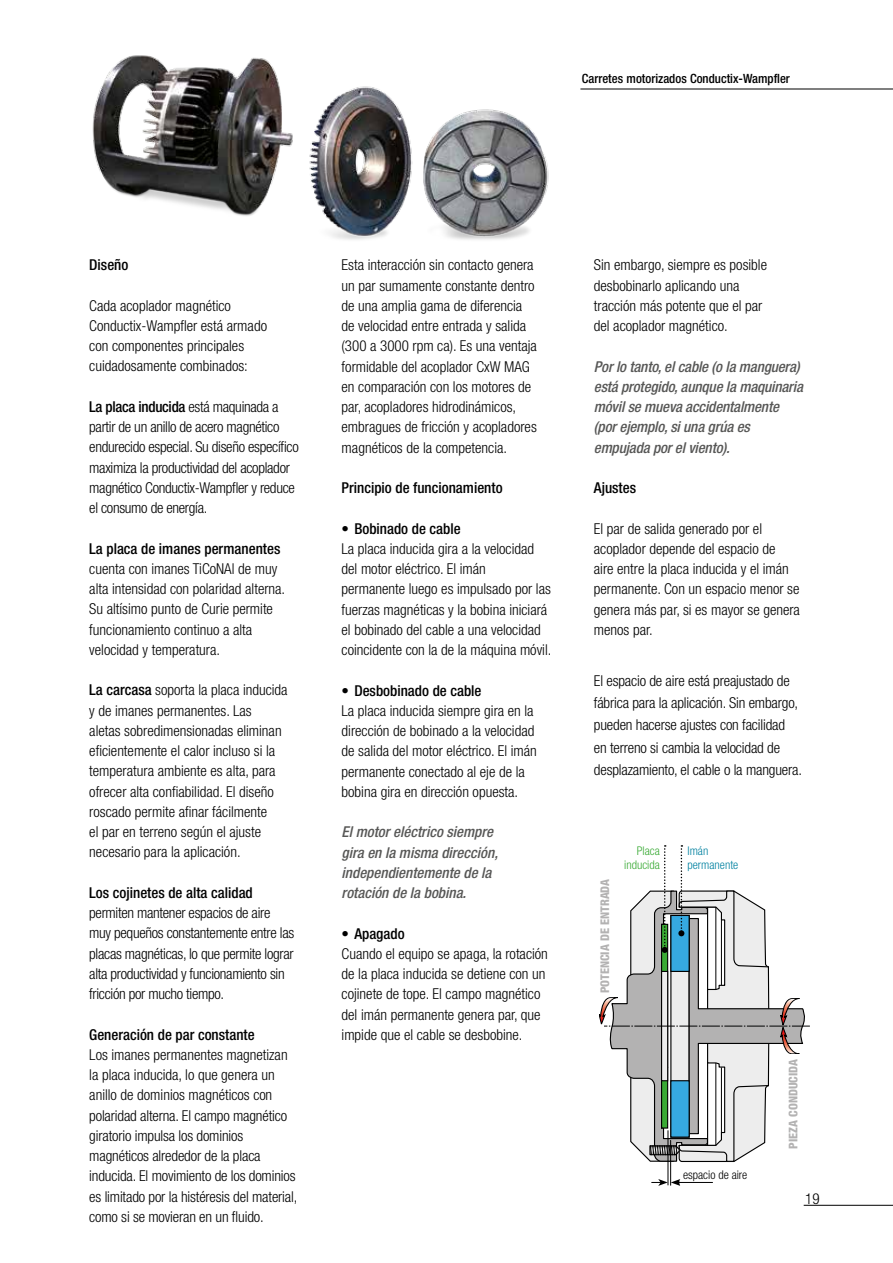
<style>
.page{position:relative;width:893px;height:1263px;background:#fff}
.page>*{position:absolute;margin:0;border:0;box-sizing:border-box;transform-origin:0 0}
.t1{font:300 condensed 15px/20.2px "Helvetica Neue LT";color:#000}
.t2{font:300 condensed 15px/20.2px "Helvetica Neue LT";letter-spacing:-.02em;color:#000}
.t3{font:italic 500 condensed 15px/20.2px "Helvetica Neue LT";letter-spacing:-.01em;color:#575756}
.t4{font:500 condensed 15px "Helvetica Neue LT";color:#000}
.t5{font:500 condensed 12.75px "Helvetica Neue LT";color:#000}
.t6{font:800 condensed 12px "Helvetica Neue LT";color:#b3b2b2}
.t7{font:300 condensed 12px/14.4px "Helvetica Neue LT";color:#0081a0}
.t8{font:300 condensed 12px/14.4px "Helvetica Neue LT";color:#3aaa35;text-align:right}
.t9{font:300 condensed 12px "Helvetica Neue LT";color:#000}
.s1{font-weight:500}
</style>
<div class="page">
<hr style="left:804px;top:1205px;width:89px;height:1px;background:#000">
<hr style="left:668px;top:1131px;width:1px;height:54px;background:#000">
<hr style="left:670px;top:1140px;width:1px;height:45px;background:#000">
<hr style="left:678px;top:1182px;width:34px;height:1px;background:#000">
<svg style="left:652px;top:1179px;width:28px;height:7px"></svg>
<svg style="left:599px;top:845px;width:211px;height:317px"></svg>
<img style="left:309px;top:86px;width:240px;height:154px">
<img style="left:92px;top:55px;width:201px;height:161px">
<hr style="left:580px;top:89px;width:313px;height:1px;background:#000">
<p class="t5" style="left:582px;top:71px;width:210px">Carretes motorizados Conductix-Wampfler</p>
<p class="t4" style="left:89px;top:256px;width:41px">Diseño</p>
<p class="t1" style="left:89px;top:295px;width:179px">Cada acoplador magnético<br>Conductix-Wampfler está armado con componentes principales cuidadosamente combinados:</p>
<p class="t2" style="left:89px;top:396px;width:211px"><span class="s1">La placa inducida</span> está maquinada a partir de un anillo de acero magnético endurecido especial. Su diseño específico maximiza la productividad del acoplador magnético Conductix-Wampfler y reduce el consumo de energía.</p>
<p class="t4" style="left:89px;top:539px;width:193px">La placa de imanes permanentes</p>
<p class="t1" style="left:89px;top:558px;width:197px">cuenta con imanes TiCoNAl de muy alta intensidad con polaridad alterna.<br>Su altísimo punto de Curie permite funcionamiento continuo a alta velocidad y temperatura.</p>
<p class="t1" style="left:89px;top:680px;width:200px"><span class="s1">La carcasa</span> soporta la placa inducida y de imanes permanentes. Las<br>aletas sobredimensionadas eliminan eficientemente el calor incluso si la temperatura ambiente es alta, para ofrecer alta confiabilidad. El diseño roscado permite afinar fácilmente<br>el par en terreno según el ajuste necesario para la aplicación.</p>
<p class="t4" style="left:89px;top:884px;width:165px">Los cojinetes de alta calidad</p>
<p class="t2" style="left:89px;top:903px;width:206px">permiten mantener espacios de aire muy pequeños constantemente entre las placas magnéticas, lo que permite lograr alta productividad y funcionamiento sin fricción por mucho tiempo.</p>
<p class="t4" style="left:89px;top:1025px;width:167px">Generación de par constante</p>
<p class="t1" style="left:89px;top:1044px;width:210px">Los imanes permanentes magnetizan la placa inducida, lo que genera un anillo de dominios magnéticos con polaridad alterna. El campo magnético giratorio impulsa los dominios magnéticos alrededor de la placa inducida. El movimiento de los dominios es limitado por la histéresis del material, como si se movieran en un fluido.</p>
<p class="t1" style="left:342px;top:255px;width:197px">Esta interacción sin contacto genera un par sumamente constante dentro de una amplia gama de diferencia de velocidad entre entrada y salida (300 a 3000 rpm ca). Es una ventaja formidable del acoplador CxW MAG en comparación con los motores de par, acopladores hidrodinámicos, embragues de fricción y acopladores magnéticos de la competencia.</p>
<p class="t4" style="left:342px;top:479px;width:163px">Principio de funcionamiento</p>
<p class="t4" style="left:342px;top:519px;width:121px">• Bobinado de cable</p>
<p class="t1" style="left:342px;top:538px;width:211px">La placa inducida gira a la velocidad del motor eléctrico. El imán permanente luego es impulsado por las fuerzas magnéticas y la bobina iniciará el bobinado del cable a una velocidad coincidente con la de la máquina móvil.</p>
<p class="t4" style="left:342px;top:681px;width:141px">• Desbobinado de cable</p>
<p class="t1" style="left:342px;top:700px;width:197px">La placa inducida siempre gira en la dirección de bobinado a la velocidad de salida del motor eléctrico. El imán permanente conectado al eje de la bobina gira en dirección opuesta.</p>
<p class="t3" style="left:342px;top:822px;width:158px">El motor eléctrico siempre gira en la misma dirección, independientemente de la rotación de la bobina.</p>
<p class="t4" style="left:342px;top:924px;width:65px">• Apagado</p>
<p class="t1" style="left:342px;top:943px;width:208px">Cuando el equipo se apaga, la rotación de la placa inducida se detiene con un cojinete de tope. El campo magnético del imán permanente genera par, que impide que el cable se desbobine.</p>
<p class="t1" style="left:594px;top:255px;width:175px">Sin embargo, siempre es posible desbobinarlo aplicando una tracción más potente que el par del acoplador magnético.</p>
<p class="t3" style="left:594px;top:356px;width:211px">Por lo tanto, el cable (o la manguera) está protegido, aunque la maquinaria móvil se mueva accidentalmente (por ejemplo, si una grúa es empujada por el viento).</p>
<p class="t4" style="left:594px;top:479px;width:44px">Ajustes</p>
<p class="t1" style="left:594px;top:518px;width:208px">El par de salida generado por el acoplador depende del espacio de<br>aire entre la placa inducida y el imán permanente. Con un espacio menor se genera más par, si es mayor se genera menos par.</p>
<p class="t1" style="left:594px;top:669px;width:210px;line-height:22.4px">El espacio de aire está preajustado de fábrica para la aplicación. Sin embargo, pueden hacerse ajustes con facilidad<br>en terreno si cambia la velocidad de desplazamiento, el cable o la manguera.</p>
<p class="t6" style="left:597px;top:993px;width:116px;rotate:-90deg">POTENCIA DE ENTRADA</p>
<p class="t8" style="left:624px;top:843px;width:37px">Placa inducida</p>
<p class="t7" style="left:687px;top:843px;width:52px">Imán permanente</p>
<p class="t9" style="left:683px;top:1167px;width:66px">espacio de aire</p>
<p class="t6" style="left:786px;top:1148px;width:91px;rotate:-90deg">PIEZA CONDUCIDA</p>
<p class="t1" style="left:805px;top:1188px;width:16px">19</p>
</div>
